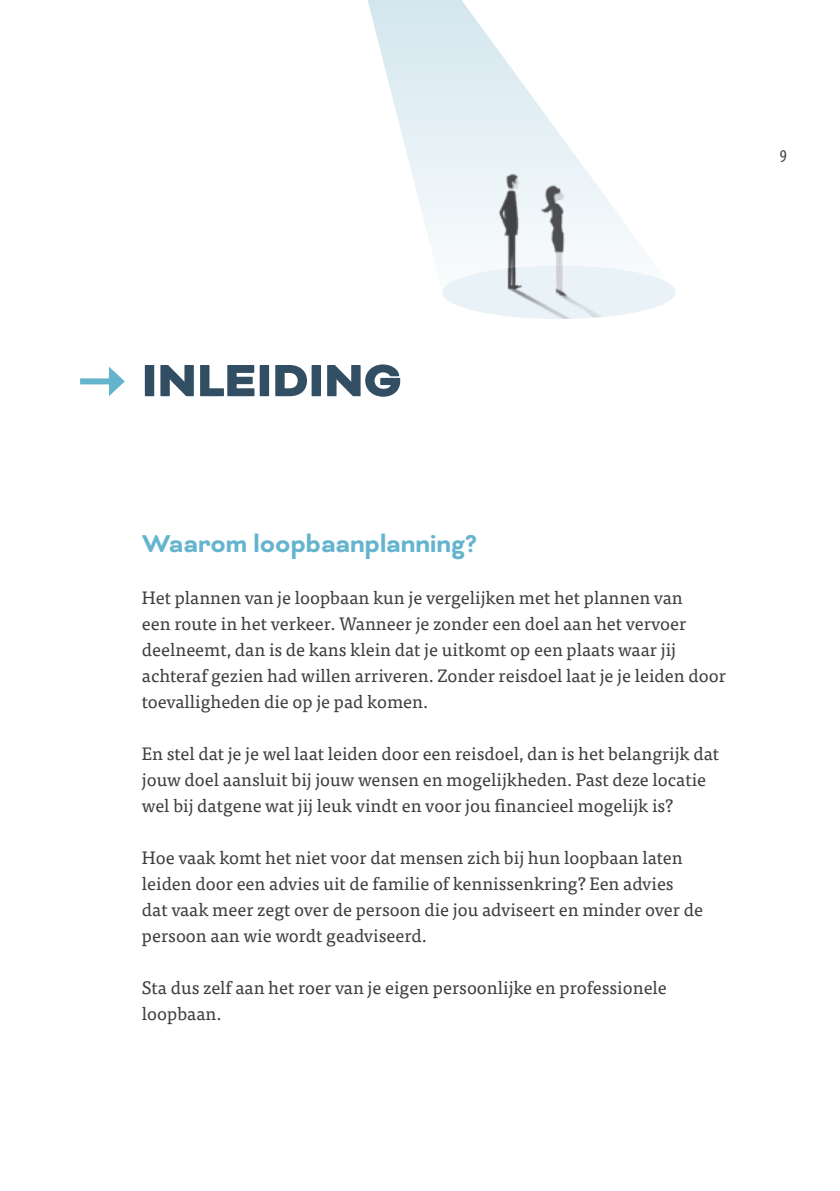
<style>
.page{position:relative;width:840px;height:1191px;background:#fff}
.page>*{position:absolute;margin:0;border:0;box-sizing:border-box;transform-origin:0 0}
.t1{font:900 52px "Bicyclette";letter-spacing:.005em;color:#324e63}
.t2{font:700 28px "Bicyclette";color:#65b4ce}
.t3{font:18px/26px "Tisa Pro";color:#3e3e3f}
.t4{font:condensed 18px "Myriad Pro";color:#3e3e3f}
</style>
<div class="page">
<svg style="left:80px;top:367px;width:45px;height:29px"></svg>
<svg style="left:367px;top:0;width:218px;height:248px"></svg>
<div style="left:442px;top:265px;width:233px;height:54px;background:#e9f2f7;border-radius:50%"></div>
<img style="left:482px;top:306px;width:176px;height:13px">
<img style="left:482px;top:169px;width:194px;height:137px">
<p class="t4" style="left:779px;top:145px;width:8px">9</p>
<h1 class="t1" style="left:142px;top:350px;width:261px">INLEIDING</h1>
<h2 class="t2" style="left:142px;top:527px;width:336px">Waarom loopbaanplanning?</h2>
<p class="t3" style="left:142px;top:584px;width:585px">Het plannen van je loopbaan kun je vergelijken met het plannen van<br>een route in het verkeer. Wanneer je zonder een doel aan het vervoer deelneemt, dan is de kans klein dat je uitkomt op een plaats waar jij achteraf gezien had willen arriveren. Zonder reisdoel laat je je leiden door toevalligheden die op je pad komen.</p>
<p class="t3" style="left:142px;top:740px;width:578px">En stel dat je je wel laat leiden door een reisdoel, dan is het belangrijk dat jouw doel aansluit bij jouw wensen en mogelijkheden. Past deze locatie wel bij datgene wat jij leuk vindt en voor jou financieel mogelijk is?</p>
<p class="t3" style="left:142px;top:844px;width:562px">Hoe vaak komt het niet voor dat mensen zich bij hun loopbaan laten leiden door een advies uit de familie of kennissenkring? Een advies dat vaak meer zegt over de persoon die jou adviseert en minder over de persoon aan wie wordt geadviseerd.</p>
<p class="t3" style="left:142px;top:974px;width:526px">Sta dus zelf aan het roer van je eigen persoonlijke en professionele loopbaan.</p>
</div>
